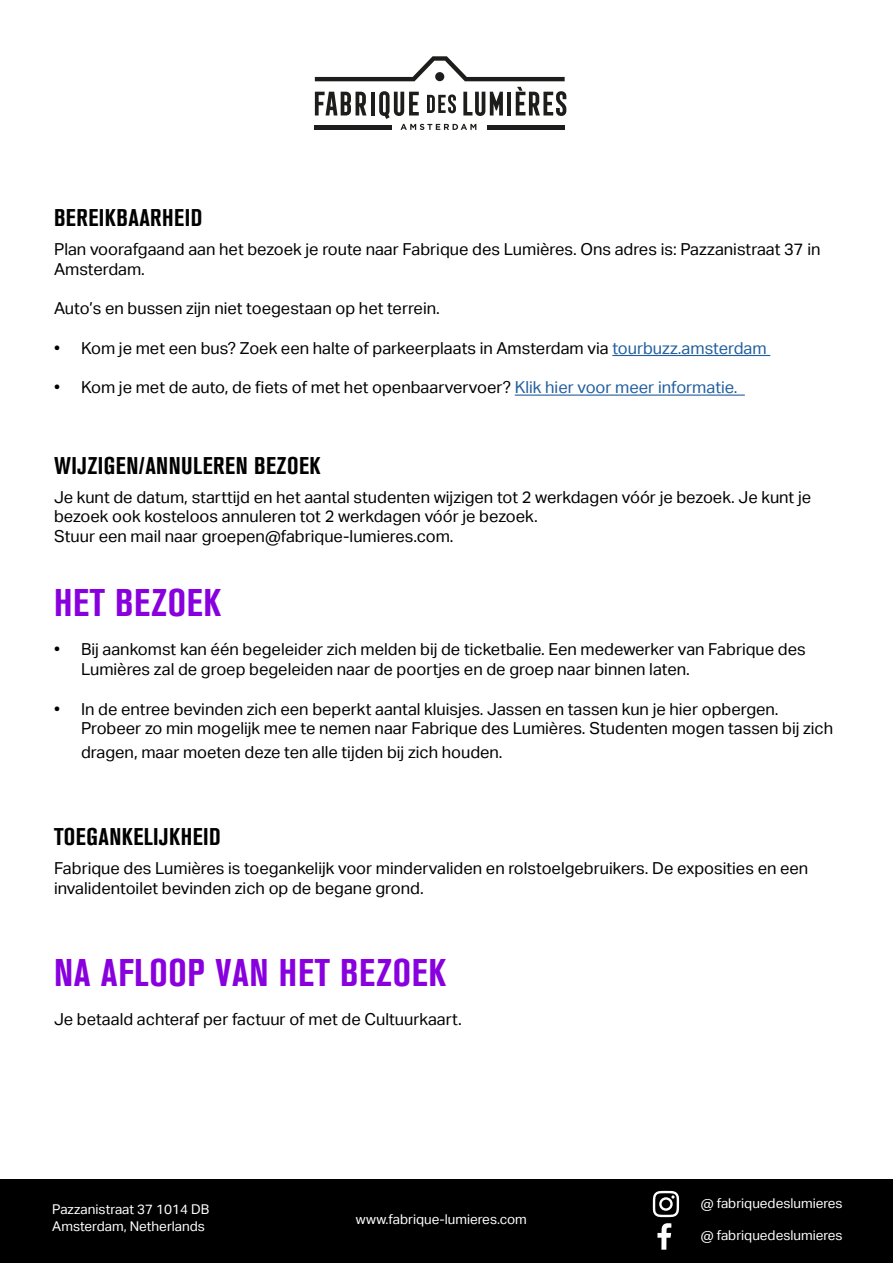
<style>
.page{position:relative;width:893px;height:1263px;background:#fff}
.page>*{position:absolute;margin:0;border:0;box-sizing:border-box;transform-origin:0 0}
.t1{font:700 condensed 38.25px "Akzidenz Grotesk BQ";letter-spacing:.02em;color:#8900df}
.t2{font:700 condensed 24px "Akzidenz Grotesk BQ";letter-spacing:.02em;color:#000}
.t3{font:16.5px/19.8px "Aktiv Grotesk";color:#000}
.t4{font:13.5px/16.2px "Aktiv Grotesk";color:#fff}
.s1{color:#215e9e}
</style>
<div class="page">
<svg style="left:315px;top:56px;width:250px;height:25px"></svg>
<hr style="left:315px;top:126px;width:77px;height:4px;background:#1d1d1b">
<hr style="left:487px;top:126px;width:78px;height:4px;background:#1d1d1b">
<div style="left:435px;top:72px;width:9px;height:9px;background:#1d1d1b;border-radius:50%"></div>
<svg style="left:315px;top:92px;width:51px;height:23px"></svg>
<hr style="left:371px;top:92px;width:3px;height:23px;background:#1d1d1b">
<svg style="left:379px;top:91px;width:124px;height:39px"></svg>
<hr style="left:507px;top:92px;width:4px;height:23px;background:#1d1d1b">
<svg style="left:516px;top:87px;width:50px;height:29px"></svg>
<hr style="left:612px;top:355px;width:158px;height:1px;background:#215e9e">
<hr style="left:515px;top:394px;width:230px;height:2px;background:#215e9e">
<div style="left:0;top:1179px;width:893px;height:84px;background:#000"></div>
<svg style="left:653px;top:1191px;width:26px;height:26px"></svg>
<svg style="left:657px;top:1223px;width:14px;height:27px"></svg>
<h2 class="t2" style="left:54px;top:204px;width:150px">BEREIKBAARHEID</h2>
<p class="t3" style="left:54px;top:239px;width:768px">Plan voorafgaand aan het bezoek je route naar Fabrique des Lumières. Ons adres is: Pazzanistraat 37 in<br>Amsterdam.</p>
<p class="t3" style="left:54px;top:299px;width:387px">Auto’s en bussen zijn niet toegestaan op het terrein.</p>
<p class="t3" style="left:54px;top:338px;width:714px">• Kom je met een bus? Zoek een halte of parkeerplaats in Amsterdam via <span class="s1">tourbuzz.amsterdam</span></p>
<p class="t3" style="left:54px;top:378px;width:685px">• Kom je met de auto, de fiets of met het openbaarvervoer? <span class="s1">Klik hier voor meer informatie.</span></p>
<h2 class="t2" style="left:54px;top:452px;width:268px">WIJZIGEN/ANNULEREN BEZOEK</h2>
<p class="t3" style="left:54px;top:487px;width:759px">Je kunt de datum, starttijd en het aantal studenten wijzigen tot 2 werkdagen vóór je bezoek. Je kunt je bezoek ook kosteloos annuleren tot 2 werkdagen vóór je bezoek.<br>Stuur een mail naar groepen@fabrique-lumieres.com.</p>
<h1 class="t1" style="left:54px;top:580px;width:169px">HET BEZOEK</h1>
<p class="t3" style="left:81px;top:640px;width:726px;text-indent:-27px">• Bij aankomst kan één begeleider zich melden bij de ticketbalie. Een medewerker van Fabrique des<br>Lumières zal de groep begeleiden naar de poortjes en de groep naar binnen laten.</p>
<p class="t3" style="left:81px;top:699px;width:754px;text-indent:-27px">• In de entree bevinden zich een beperkt aantal kluisjes. Jassen en tassen kun je hier opbergen.<br>Probeer zo min mogelijk mee te nemen naar Fabrique des Lumières. Studenten mogen tassen bij zich</p>
<p class="t3" style="left:81px;top:743px;width:423px">dragen, maar moeten deze ten alle tijden bij zich houden.</p>
<h2 class="t2" style="left:54px;top:823px;width:168px">TOEGANKELIJKHEID</h2>
<p class="t3" style="left:54px;top:859px;width:756px">Fabrique des Lumières is toegankelijk voor mindervaliden en rolstoelgebruikers. De exposities en een invalidentoilet bevinden zich op de begane grond.</p>
<h1 class="t1" style="left:54px;top:951px;width:394px">NA AFLOOP VAN HET BEZOEK</h1>
<p class="t3" style="left:54px;top:1010px;width:409px">Je betaald achteraf per factuur of met de Cultuurkaart.</p>
<p class="t4" style="left:52px;top:1201px;width:159px">Pazzanistraat 37 1014 DB<br>Amsterdam, Netherlands</p>
<p class="t4" style="left:356px;top:1211px;width:173px">www.fabrique-lumieres.com</p>
<p class="t4" style="left:701px;top:1195px;width:143px">@ fabriquedeslumieres</p>
<p class="t4" style="left:701px;top:1227px;width:143px">@ fabriquedeslumieres</p>
</div>
